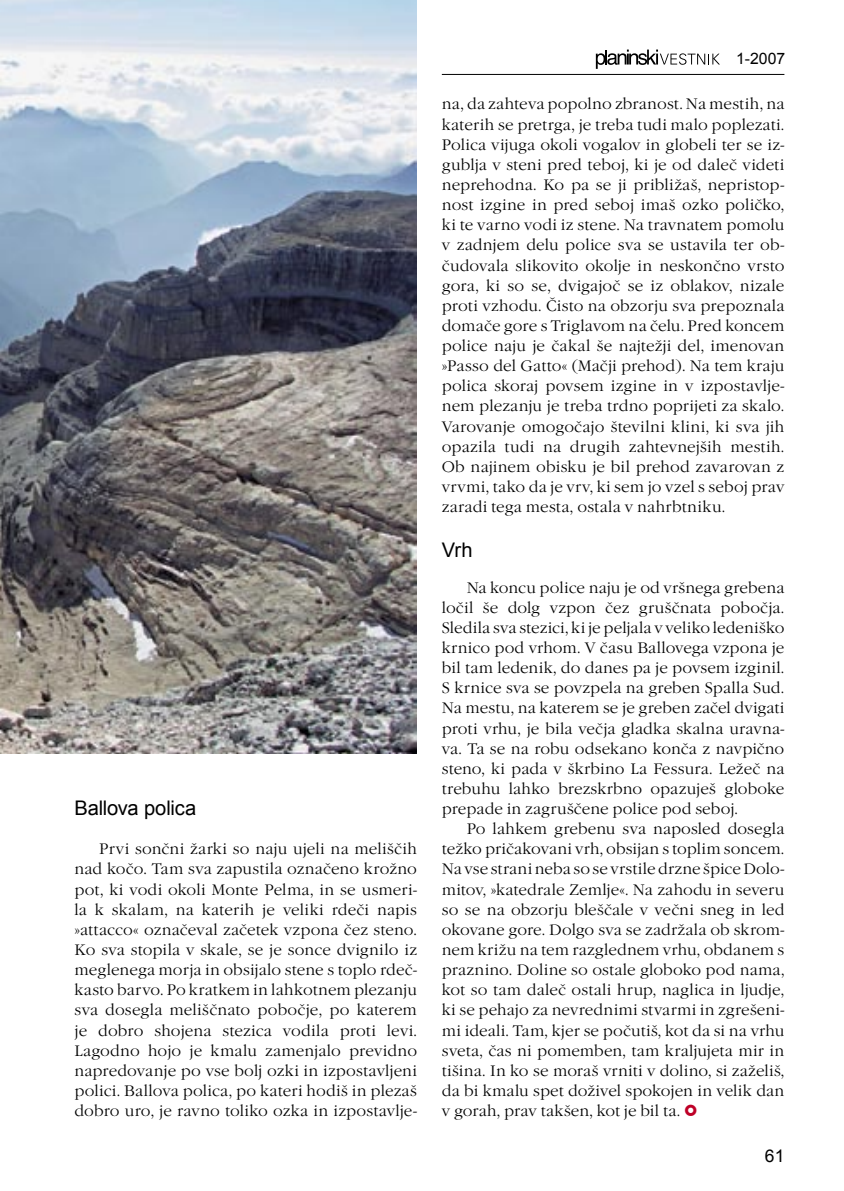
<style>
.page{position:relative;width:844px;height:1191px;background:#fff}
.page>*{position:absolute;margin:0;border:0;box-sizing:border-box;transform-origin:0 0}
.MEDnaslov{font:20.12px "Arial";letter-spacing:-.01em;color:#000}
.t1{font:17.5px "Arial";color:#000}
.BODY{font:15.75px/20.1px "Garamond Itc TEE Ligh";letter-spacing:.005em;color:#000;text-align:justify}
.t2{font:15.75px "Arial";color:#000}
.s1{font-family:"Markacija";color:#be0027}
</style>
<div class="page">
<svg style="left:595px;top:50px;width:124px;height:19px"></svg>
<img style="left:0;top:0;width:416px;height:753px">
<hr style="left:441px;top:74px;width:343px;height:1px;background:#000">
<p class="MEDnaslov" style="left:74px;top:794px;width:123px">Ballova polica</p>
<p class="BODY" style="left:74px;top:839px;width:344px;text-indent:25px">Prvi sončni žarki so naju ujeli na meliščih nad kočo. Tam sva zapustila označeno krožno pot, ki vodi okoli Monte Pelma, in se usmeri&shy;la k skalam, na katerih je veliki rdeči napis »attacco« označeval začetek vzpona čez steno.<br>Ko sva stopila v skale, se je sonce dvignilo iz meglenega morja in obsijalo stene s toplo rdeč&shy;kasto barvo. Po kratkem in lahkotnem plezanju sva dosegla meliščnato pobočje, po katerem je dobro shojena stezica vodila proti levi.<br>Lagodno hojo je kmalu zamenjalo previdno napredovanje po vse bolj ozki in izpostavljeni polici. Ballova polica, po kateri hodiš in plezaš dobro uro, je ravno toliko ozka in izpostavlje-</p>
<p class="t2" style="left:736px;top:48px;width:51px">1-2007</p>
<p class="BODY" style="left:441px;top:94px;width:344px">na, da zahteva popolno zbranost. Na mestih, na katerih se pretrga, je treba tudi malo poplezati.<br>Polica vijuga okoli vogalov in globeli ter se iz&shy;gublja v steni pred teboj, ki je od daleč videti neprehodna. Ko pa se ji približaš, nepristop&shy;nost izgine in pred seboj imaš ozko poličko, ki te varno vodi iz stene. Na travnatem pomolu v zadnjem delu police sva se ustavila ter ob&shy;čudovala slikovito okolje in neskončno vrsto gora, ki so se, dvigajoč se iz oblakov, nizale proti vzhodu. Čisto na obzorju sva prepoznala domače gore s Triglavom na čelu. Pred koncem police naju je čakal še najtežji del, imenovan »Passo del Gatto« (Mačji prehod). Na tem kraju polica skoraj povsem izgine in v izpostavlje&shy;nem plezanju je treba trdno poprijeti za skalo.<br>Varovanje omogočajo številni klini, ki sva jih opazila tudi na drugih zahtevnejših mestih.<br>Ob najinem obisku je bil prehod zavarovan z vrvmi, tako da je vrv, ki sem jo vzel s seboj prav zaradi tega mesta, ostala v nahrbtniku.</p>
<p class="MEDnaslov" style="left:441px;top:536px;width:32px">Vrh</p>
<p class="BODY" style="left:441px;top:577px;width:344px;text-indent:25px">Na koncu police naju je od vršnega grebena ločil še dolg vzpon čez gruščnata pobočja.<br>Sledila sva stezici, ki je peljala v veliko ledeniško krnico pod vrhom. V času Ballovega vzpona je bil tam ledenik, do danes pa je povsem izginil.<br>S krnice sva se povzpela na greben Spalla Sud.<br>Na mestu, na katerem se je greben začel dvigati proti vrhu, je bila večja gladka skalna uravna&shy;va. Ta se na robu odsekano konča z navpično steno, ki pada v škrbino La Fessura. Ležeč na trebuhu lahko brezskrbno opazuješ globoke prepade in zagruščene police pod seboj.</p>
<p class="BODY" style="left:441px;top:819px;width:344px;text-indent:25px">Po lahkem grebenu sva naposled dosegla težko pričakovani vrh, obsijan s toplim soncem.<br>Na vse strani neba so se vrstile drzne špice Dolo&shy;mitov, »katedrale Zemlje«. Na zahodu in severu so se na obzorju bleščale v večni sneg in led okovane gore. Dolgo sva se zadržala ob skrom&shy;nem križu na tem razglednem vrhu, obdanem s praznino. Doline so ostale globoko pod nama, kot so tam daleč ostali hrup, naglica in ljudje, ki se pehajo za nevrednimi stvarmi in zgrešeni&shy;mi ideali. Tam, kjer se počutiš, kot da si na vrhu sveta, čas ni pomemben, tam kraljujeta mir in tišina. In ko se moraš vrniti v dolino, si zaželiš, da bi kmalu spet doživel spokojen in velik dan v gorah, prav takšen, kot je bil ta. <span class="s1">m</span></p>
<p class="t1" style="left:764px;top:1144px;width:21px">61</p>
</div>
